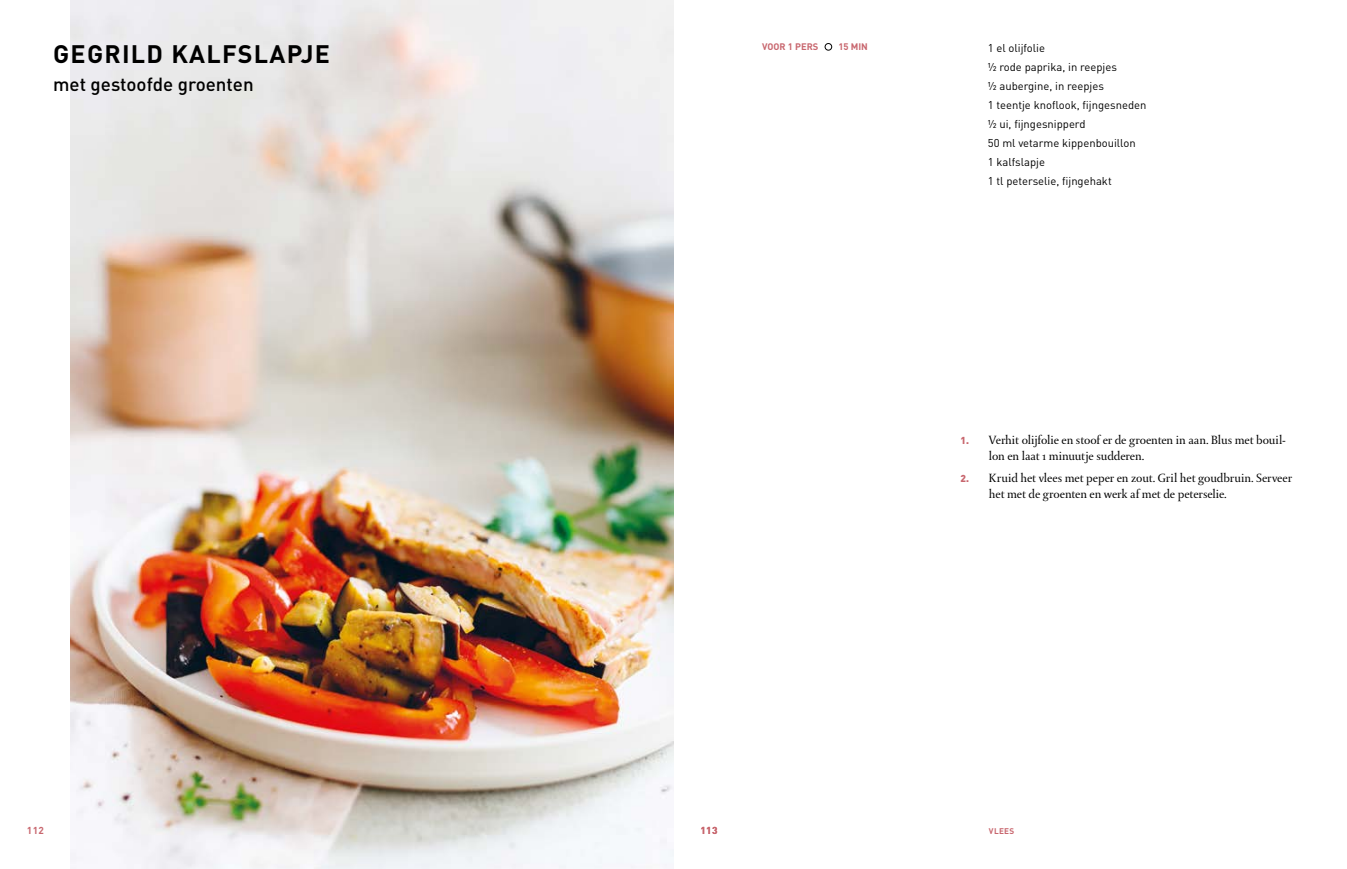
<style>
.page{position:relative;width:1347px;height:869px;background:#fff}
.page>*{position:absolute;margin:0;border:0;box-sizing:border-box;transform-origin:0 0}
.t1{font:700 25px "DIN";letter-spacing:.05em;color:#000}
.t2{font:500 18.75px "DIN";color:#000}
.t3{font:12.5px/16.2px "DTL Paradox ST";letter-spacing:-.01em;color:#000}
.t4{font:11.25px/19.1px "DIN";color:#000}
.t5{font:700 10px "DIN";letter-spacing:.04em;color:#c8666e}
.t6{font:700 9.38px "DIN";color:#c8666e}
.t7{font:700 8.12px "DIN";letter-spacing:.04em;color:#c8666e}
.s1{font-family:"DIN";font-weight:900;font-size:10px;color:#c8666e}
</style>
<div class="page">
<img style="left:71px;top:0;width:602px;height:868px">
<div style="left:825px;top:43px;width:7px;height:7px;border:1px solid #000;border-radius:50%"></div>
<h1 class="t1" style="left:53px;top:38px;width:278px">GEGRILD KALFSLAPJE</h1>
<h2 class="t2" style="left:53px;top:72px;width:202px">met gestoofde groenten</h2>
<p class="t6" style="left:762px;top:41px;width:58px">VOOR 1 PERS</p>
<p class="t6" style="left:838px;top:41px;width:31px">15 MIN</p>
<p class="t4" style="left:987px;top:38px;width:160px">1 el olijfolie<br>½ rode paprika, in reepjes<br>½ aubergine, in reepjes<br>1 teentje knoflook, fijngesneden ½ ui, fijngesnipperd<br>50 ml vetarme kippenbouillon<br>1 kalfslapje<br>1 tl peterselie, fijngehakt</p>
<p class="t3" style="left:989px;top:431px;width:298px;text-indent:-28px"><span class="s1">1.</span> Verhit olijfolie en stoof er de groenten in aan. Blus met bouil&shy;lon en laat 1 minuutje sudderen.</p>
<p class="t3" style="left:989px;top:470px;width:305px;text-indent:-28px"><span class="s1">2.</span> Kruid het vlees met peper en zout. Gril het goudbruin. Serveer het met de groenten en werk af met de peterselie.</p>
<p class="t5" style="left:27px;top:823px;width:19px">112</p>
<p class="t5" style="left:700px;top:823px;width:19px">113</p>
<p class="t7" style="left:989px;top:824px;width:27px">VLEES</p>
</div>
